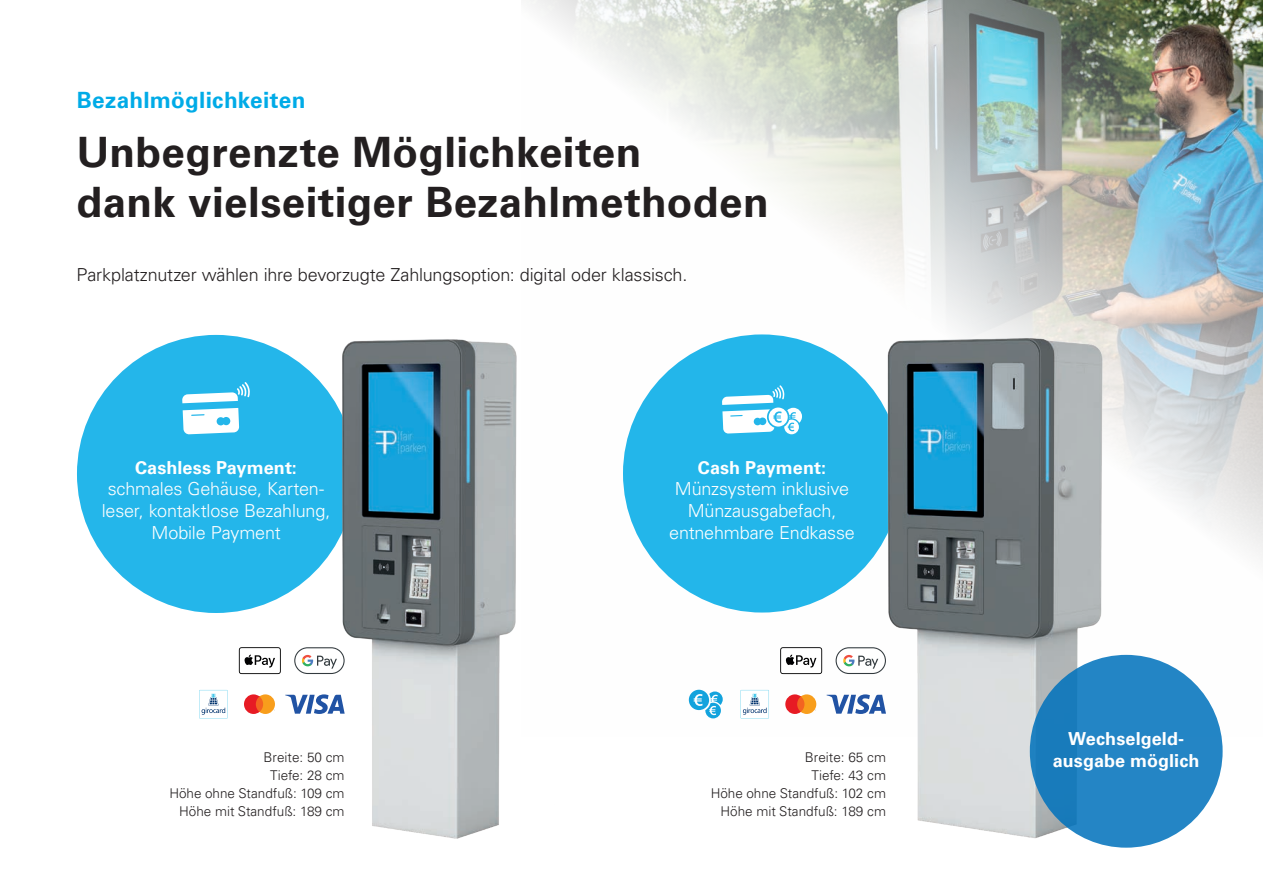
<style>
.page{position:relative;width:1263px;height:893px;background:#fff}
.page>*{position:absolute;margin:0;border:0;box-sizing:border-box;transform-origin:0 0}
.t1{font:700 42px/50.4px "Univers LT Pro 65";letter-spacing:.01em;color:#231f20}
.t2{font:700 22.5px "Univers LT Pro 65";letter-spacing:.01em;color:#00abe7}
.t3{font:300 18px/21.6px "Univers LT Pro 45";letter-spacing:-.01em;color:#fff;text-align:center}
.t4{font:300 18px "Univers LT Pro 45";letter-spacing:-.01em;color:#231f20}
.t5{font:700 18px "Univers LT Pro 65";letter-spacing:.005em;color:#fff}
.t6{font:300 13.5px/18px "Univers LT Pro 45";color:#231f20;text-align:right}
</style>
<div class="page">
<img style="left:529px;top:0;width:734px;height:736px">
<div style="left:77px;top:335px;width:278px;height:278px;background:#24b6ea;border-radius:50%"></div>
<svg style="left:182px;top:382px;width:68px;height:52px"></svg>
<img style="left:323px;top:339px;width:194px;height:500px">
<svg style="left:239px;top:647px;width:42px;height:27px"></svg>
<svg style="left:294px;top:647px;width:51px;height:27px"></svg>
<svg style="left:285px;top:694px;width:60px;height:20px"></svg>
<svg style="left:244px;top:694px;width:31px;height:20px"></svg>
<svg style="left:199px;top:690px;width:29px;height:28px"></svg>
<div style="left:623px;top:334px;width:278px;height:278px;background:#23b6ea;border-radius:50%"></div>
<svg style="left:722px;top:385px;width:80px;height:49px"></svg>
<img style="left:859px;top:335px;width:263px;height:503px">
<div style="left:1030px;top:655px;width:192px;height:193px;background:#2385c5;border-radius:50%"></div>
<svg style="left:689px;top:690px;width:34px;height:28px"></svg>
<svg style="left:780px;top:647px;width:42px;height:27px"></svg>
<svg style="left:835px;top:647px;width:51px;height:27px"></svg>
<svg style="left:826px;top:694px;width:60px;height:20px"></svg>
<svg style="left:785px;top:694px;width:31px;height:20px"></svg>
<svg style="left:740px;top:690px;width:29px;height:28px"></svg>
<h2 class="t2" style="left:77px;top:84px;width:230px">Bezahlmöglichkeiten</h2>
<h1 class="t1" style="left:77px;top:125px;width:693px">Unbegrenzte Möglichkeiten<br>dank vielseitiger Bezahlmethoden</h1>
<h3 class="t4" style="left:77px;top:262px;width:612px">Parkplatznutzer wählen ihre bevorzugte Zahlungsoption: digital oder klassisch.</h3>
<h3 class="t5" style="left:135px;top:455px;width:163px">Cashless Payment:</h3>
<h3 class="t3" style="left:102px;top:478px;width:230px">schmales Gehäuse, Karten&shy;leser, kontaktlose Bezahlung,<br>Mobile Payment</h3>
<p class="t6" style="left:169px;top:748px;width:177px">Breite: 50 cm<br>Tiefe: 28 cm<br>Höhe ohne Standfuß: 109 cm<br>Höhe mit Standfuß: 189 cm</p>
<h3 class="t5" style="left:698px;top:455px;width:130px">Cash Payment:</h3>
<h3 class="t3" style="left:669px;top:478px;width:187px">Münzsystem inklusive<br>Münzausgabefach, entnehmbare Endkasse</h3>
<h3 class="t5" style="left:1068px;top:726px;width:118px">Wechselgeld-</h3>
<p class="t6" style="left:805px;top:748px;width:83px">Breite: 65 cm</p>
<h3 class="t5" style="left:1053px;top:748px;width:148px">ausgabe möglich</h3>
<p class="t6" style="left:711px;top:766px;width:177px">Tiefe: 43 cm<br>Höhe ohne Standfuß: 102 cm<br>Höhe mit Standfuß: 189 cm</p>
</div>
